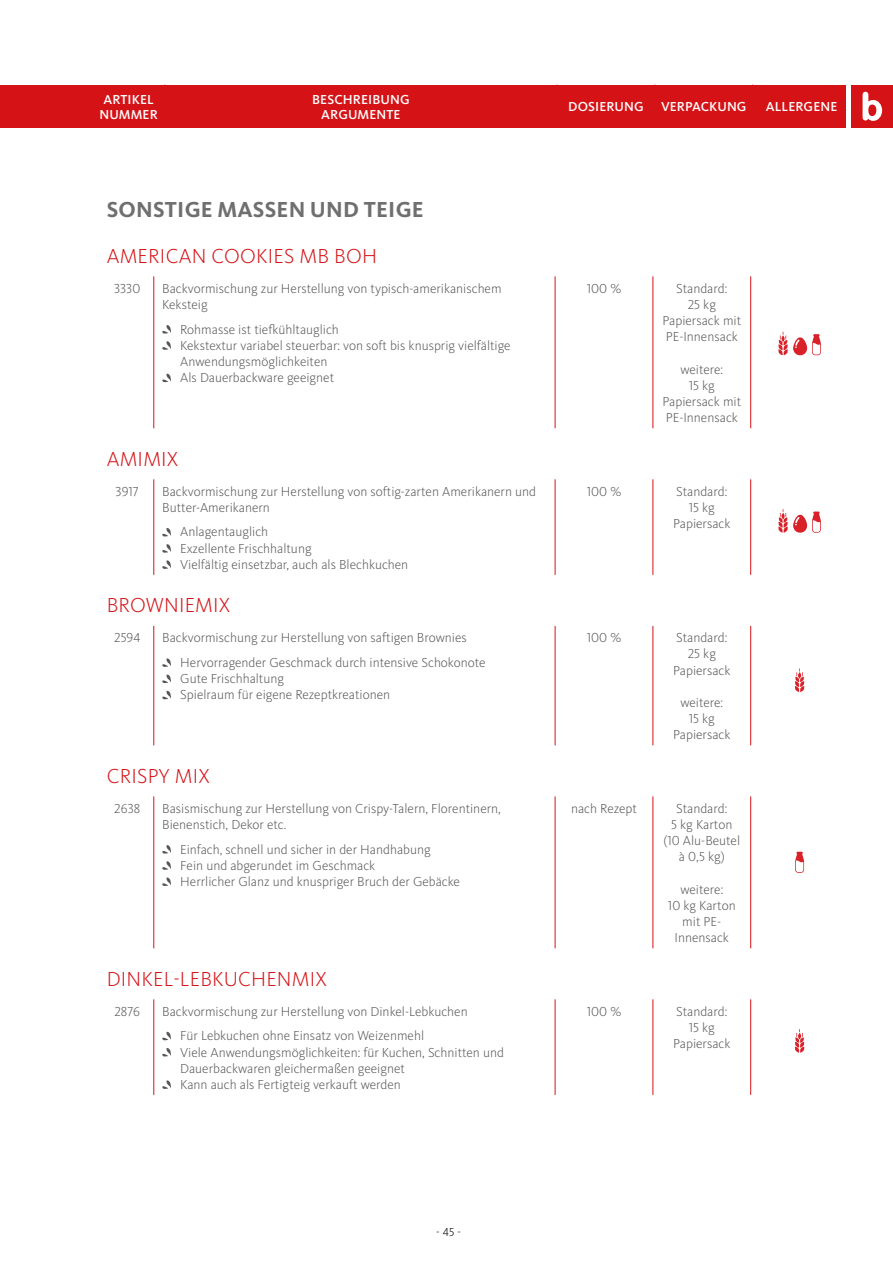
<style>
.page{position:relative;width:893px;height:1263px;background:#fff}
.page>*{position:absolute;margin:0;border:0;box-sizing:border-box;transform-origin:0 0}
.t1{font:700 22.5px "Kievit Pro";letter-spacing:.01em;color:#706f6f}
.t2{font:300 21px "Kievit Pro";letter-spacing:.01em;color:#d51317}
.t3{font:300 13.5px/16.2px "Kievit Pro";color:#575756}
.t4{font:500 13.5px/15px "Kievit Pro";letter-spacing:.01em;color:#fff}
.t5{font:300 12px "Kievit Pro";color:#000}
</style>
<div class="page">
<div style="left:0;top:85px;width:893px;height:43px;background:#d51317"></div>
<hr style="left:153px;top:276px;width:1px;height:152px;background:#d51317">
<hr style="left:153px;top:479px;width:1px;height:96px;background:#d51317">
<hr style="left:153px;top:626px;width:1px;height:119px;background:#d51317">
<hr style="left:153px;top:796px;width:1px;height:152px;background:#d51317">
<hr style="left:153px;top:999px;width:1px;height:96px;background:#d51317">
<hr style="left:555px;top:276px;width:1px;height:152px;background:#d51317">
<hr style="left:555px;top:479px;width:1px;height:96px;background:#d51317">
<hr style="left:555px;top:626px;width:1px;height:119px;background:#d51317">
<hr style="left:555px;top:796px;width:1px;height:152px;background:#d51317">
<hr style="left:555px;top:999px;width:1px;height:96px;background:#d51317">
<hr style="left:652px;top:276px;width:1px;height:152px;background:#d51317">
<hr style="left:652px;top:479px;width:1px;height:96px;background:#d51317">
<hr style="left:652px;top:626px;width:1px;height:119px;background:#d51317">
<hr style="left:652px;top:796px;width:1px;height:152px;background:#d51317">
<hr style="left:652px;top:999px;width:1px;height:96px;background:#d51317">
<hr style="left:750px;top:276px;width:1px;height:152px;background:#d51317">
<hr style="left:750px;top:479px;width:1px;height:96px;background:#d51317">
<hr style="left:750px;top:626px;width:1px;height:119px;background:#d51317">
<hr style="left:750px;top:796px;width:1px;height:152px;background:#d51317">
<hr style="left:750px;top:999px;width:1px;height:96px;background:#d51317">
<svg style="left:162px;top:325px;width:9px;height:9px"></svg>
<svg style="left:162px;top:341px;width:9px;height:9px"></svg>
<svg style="left:162px;top:373px;width:9px;height:9px"></svg>
<svg style="left:778px;top:332px;width:43px;height:23px"></svg>
<svg style="left:162px;top:528px;width:9px;height:9px"></svg>
<svg style="left:162px;top:544px;width:9px;height:9px"></svg>
<svg style="left:162px;top:560px;width:9px;height:9px"></svg>
<svg style="left:778px;top:509px;width:43px;height:24px"></svg>
<svg style="left:162px;top:658px;width:9px;height:9px"></svg>
<svg style="left:162px;top:674px;width:9px;height:9px"></svg>
<svg style="left:162px;top:691px;width:9px;height:8px"></svg>
<svg style="left:795px;top:668px;width:10px;height:24px"></svg>
<svg style="left:162px;top:845px;width:9px;height:9px"></svg>
<svg style="left:162px;top:861px;width:9px;height:9px"></svg>
<svg style="left:162px;top:877px;width:9px;height:9px"></svg>
<svg style="left:795px;top:852px;width:9px;height:21px"></svg>
<svg style="left:162px;top:1031px;width:9px;height:9px"></svg>
<svg style="left:162px;top:1048px;width:9px;height:9px"></svg>
<svg style="left:162px;top:1080px;width:9px;height:9px"></svg>
<svg style="left:795px;top:1029px;width:10px;height:24px"></svg>
<svg style="left:863px;top:92px;width:19px;height:29px"></svg>
<hr style="left:846px;top:78px;width:4px;height:60px;background:#fff">
<p class="t4" style="left:100px;top:92px;width:60px">ARTIKEL<br>NUMMER</p>
<p class="t4" style="left:312px;top:92px;width:99px;text-align:center">BESCHREIBUNG<br>ARGUMENTE</p>
<p class="t4" style="left:568px;top:99px;width:77px">DOSIERUNG</p>
<p class="t4" style="left:661px;top:99px;width:87px">VERPACKUNG</p>
<p class="t4" style="left:766px;top:99px;width:73px">ALLERGENE</p>
<h1 class="t1" style="left:107px;top:196px;width:319px">SONSTIGE MASSEN UND TEIGE</h1>
<h2 class="t2" style="left:107px;top:243px;width:272px">AMERICAN COOKIES MB BOH</h2>
<p class="t3" style="left:114px;top:280px;width:28px">3330</p>
<p class="t3" style="left:162px;top:280px;width:341px">Backvormischung zur Herstellung von typisch-amerikanischem<br>Keksteig</p>
<p class="t3" style="left:180px;top:321px;width:332px">Rohmasse ist tiefkühltauglich<br>Kekstextur variabel steuerbar: von soft bis knusprig vielfältige Anwendungsmöglichkeiten<br>Als Dauerbackware geeignet</p>
<h2 class="t2" style="left:107px;top:446px;width:73px">AMIMIX</h2>
<p class="t3" style="left:116px;top:483px;width:25px">3917</p>
<p class="t3" style="left:162px;top:483px;width:375px">Backvormischung zur Herstellung von softig-zarten Amerikanern und<br>Butter-Amerikanern</p>
<p class="t3" style="left:180px;top:524px;width:230px">Anlagentauglich<br>Exzellente Frischhaltung<br>Vielfältig einsetzbar, auch als Blechkuchen</p>
<h2 class="t2" style="left:107px;top:593px;width:125px">BROWNIEMIX</h2>
<p class="t3" style="left:114px;top:629px;width:28px">2594</p>
<p class="t3" style="left:180px;top:625px;width:307px;line-height:24.8px;text-indent:-18px">Backvormischung zur Herstellung von saftigen Brownies<br>Hervorragender Geschmack durch intensive Schokonote</p>
<p class="t3" style="left:180px;top:670px;width:211px">Gute Frischhaltung<br>Spielraum für eigene Rezeptkreationen</p>
<h2 class="t2" style="left:107px;top:763px;width:105px">CRISPY MIX</h2>
<p class="t3" style="left:114px;top:800px;width:27px">2638</p>
<p class="t3" style="left:162px;top:800px;width:340px">Basismischung zur Herstellung von Crispy-Talern, Florentinern,<br>Bienenstich, Dekor etc.</p>
<p class="t3" style="left:180px;top:841px;width:281px">Einfach, schnell und sicher in der Handhabung<br>Fein und abgerundet im Geschmack<br>Herrlicher Glanz und knuspriger Bruch der Gebäcke</p>
<h2 class="t2" style="left:107px;top:966px;width:222px">DINKEL-LEBKUCHENMIX</h2>
<p class="t3" style="left:114px;top:1003px;width:27px">2876</p>
<p class="t3" style="left:180px;top:999px;width:289px;line-height:24.8px;text-indent:-18px">Backvormischung zur Herstellung von Dinkel-Lebkuchen<br>Für Lebkuchen ohne Einsatz von Weizenmehl</p>
<p class="t3" style="left:180px;top:1044px;width:325px">Viele Anwendungsmöglichkeiten: für Kuchen, Schnitten und<br>Dauerbackwaren gleichermaßen geeignet<br>Kann auch als Fertigteig verkauft werden</p>
<p class="t3" style="left:587px;top:280px;width:36px">100 %</p>
<p class="t3" style="left:662px;top:280px;width:80px;text-align:center">Standard:<br>25 kg<br>Papiersack mit<br>PE-Innensack</p>
<p class="t3" style="left:662px;top:361px;width:80px;text-align:center">weitere:<br>15 kg<br>Papiersack mit<br>PE-Innensack</p>
<p class="t3" style="left:587px;top:483px;width:36px">100 %</p>
<p class="t3" style="left:673px;top:483px;width:59px;text-align:center">Standard:<br>15 kg<br>Papiersack</p>
<p class="t3" style="left:587px;top:629px;width:36px">100 %</p>
<p class="t3" style="left:673px;top:629px;width:59px;text-align:center">Standard:<br>25 kg<br>Papiersack</p>
<p class="t3" style="left:673px;top:694px;width:59px;text-align:center">weitere:<br>15 kg<br>Papiersack</p>
<p class="t3" style="left:571px;top:800px;width:67px">nach Rezept</p>
<p class="t3" style="left:663px;top:800px;width:78px;text-align:center">Standard:<br>5 kg Karton (10 Alu-Beutel à 0,5 kg)</p>
<p class="t3" style="left:668px;top:881px;width:69px;text-align:center">weitere:<br>10 kg Karton mit PE-<br>Innensack</p>
<p class="t3" style="left:587px;top:1003px;width:36px">100 %</p>
<p class="t3" style="left:673px;top:1003px;width:59px;text-align:center">Standard:<br>15 kg<br>Papiersack</p>
<p class="t5" style="left:436px;top:1224px;width:27px">- 45 -</p>
</div>
